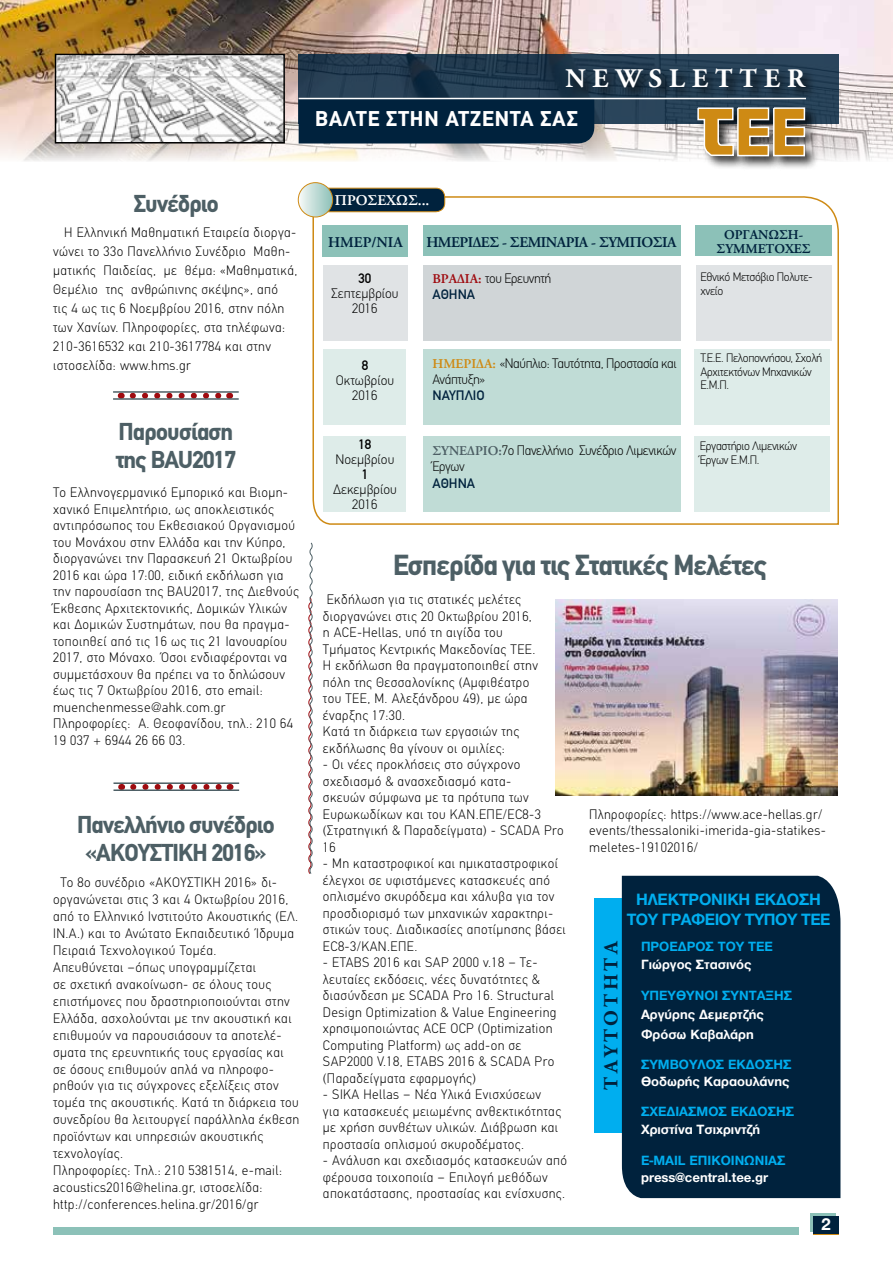
<style>
.page{position:relative;width:893px;height:1263px;background:#fff}
.page>*{position:absolute;margin:0;border:0;box-sizing:border-box;transform-origin:0 0}
.t1{font:700 28.5px "CF Din";letter-spacing:-.03em;color:#4d5f65}
.t2{font:700 27px "CF Garamond";letter-spacing:.26em;color:#fff}
.t3{font:700 24px/28.5px "CF Din";letter-spacing:-.03em;color:#4d5f65}
.t4{font:700 21px "CF Din";letter-spacing:.05em;color:#fff}
.t5{font:700 20.1px "CF Garamond";letter-spacing:.17em;color:#00223d}
.t6{font:700 18px "Helvetica Neue Greek";color:#fff}
.t7{font:700 16.95px/19.8px "Helvetica Neue Greek";letter-spacing:-.02em;color:#00aeef;text-align:center}
.t8{font:500 15px "CF Garamond";letter-spacing:-.03em;color:#00223d}
.t9{font:500 15px "CF Garamond";color:#fff}
.t10{font:700 13.95px/19.8px "Helvetica Neue Greek";color:#fff}
.t11{font:700 13.95px "Helvetica Neue Greek";color:#00aeef}
.t12{font:300 13.5px/16.5px "CF Din";letter-spacing:.03em;color:#000}
.t13{font:300 13.5px/16.5px "CF Din";letter-spacing:-.03em;color:#000}
.t14{font:300 13.5px/15px "CF Din";color:#000;text-align:center}
.t15{font:500 13.5px/13.5px "CF Garamond";color:#00223d;text-align:center}
.t16{font:13.5px "CF Din";color:#00223d}
.t17{font:13.5px "CF Din";color:#000}
.t18{font:300 12px/13.5px "CF Din";letter-spacing:-.03em;color:#000}
.s1{font-family:"CF Garamond";font-weight:500;color:#9f0b10}
.s2{font-weight:400;color:#00223d}
.s3{font-family:"CF Garamond";font-weight:500;color:#ce8a14}
.s4{font-family:"CF Garamond";font-weight:500;color:#4d5f65}
</style>
<div class="page">
<img style="left:0;top:0;width:893px;height:161px">
<div style="left:810px;top:1214px;width:26px;height:18px;background:#8cc1b8"></div>
<div style="left:813px;top:1216px;width:26px;height:18px;background:#00223d"></div>
<svg style="left:299px;top:54px;width:540px;height:69px;background:#233d52"></svg>
<div style="left:565px;top:67px;width:254px;height:35px;background:#000;opacity:.75"></div>
<div style="left:695px;top:105px;width:53px;height:65px;background:#000;opacity:.75"></div>
<div style="left:735px;top:105px;width:48px;height:65px;background:#000;opacity:.75"></div>
<div style="left:771px;top:105px;width:48px;height:65px;background:#000;opacity:.75"></div>
<svg style="left:696px;top:107px;width:110px;height:50px;background:#ba985c"></svg>
<img style="left:58px;top:57px;width:224px;height:84px">
<div style="left:55px;top:54px;width:230px;height:90px;border:2px solid #000"></div>
<div style="left:299px;top:99px;width:297px;height:45px;background:#00223d"></div>
<hr style="left:299px;top:98px;width:507px;height:1px;background:#fff">
<svg style="left:312px;top:193px;width:527px;height:332px"></svg>
<div style="left:305px;top:188px;width:140px;height:24px;background:#00223d;border-radius:9px"></div>
<div style="left:304px;top:188px;width:141px;height:24px;border:1px solid #ce8a14;border-radius:9px"></div>
<svg style="left:298px;top:183px;width:35px;height:34px"></svg>
<div style="left:298px;top:182px;width:35px;height:35px;border:1px solid #ce8a14;border-radius:50%"></div>
<div style="left:322px;top:225px;width:85px;height:32px;background:#8cc1b8"></div>
<div style="left:695px;top:225px;width:136px;height:31px;background:#8cc1b8"></div>
<div style="left:424px;top:225px;width:257px;height:31px;background:#8cc1b8"></div>
<div style="left:423px;top:265px;width:258px;height:76px;background:#d0d5d7"></div>
<div style="left:323px;top:265px;width:84px;height:76px;background:#e0e3e5"></div>
<div style="left:696px;top:265px;width:135px;height:76px;background:#e0e3e5"></div>
<div style="left:423px;top:349px;width:258px;height:76px;background:#c0dcd6"></div>
<div style="left:323px;top:349px;width:83px;height:76px;background:#deece9"></div>
<div style="left:694px;top:349px;width:135px;height:76px;background:#deece9"></div>
<div style="left:423px;top:437px;width:258px;height:75px;background:#c0dcd6"></div>
<div style="left:323px;top:437px;width:83px;height:75px;background:#deece9"></div>
<div style="left:694px;top:437px;width:135px;height:75px;background:#deece9"></div>
<div style="left:53px;top:1227px;width:746px;height:7px;background:#8cc1b8"></div>
<div style="left:594px;top:898px;width:37px;height:235px;background:#00aeef"></div>
<div style="left:622px;top:876px;width:218px;height:322px;background:#00223d"></div>
<svg style="left:133px;top:784px;width:89px;height:5px"></svg>
<hr style="left:113px;top:789px;width:126px;height:2px;background:#4d5f65">
<hr style="left:113px;top:782px;width:126px;height:2px;background:#4d5f65">
<svg style="left:133px;top:393px;width:89px;height:5px"></svg>
<hr style="left:113px;top:398px;width:126px;height:2px;background:#4d5f65">
<hr style="left:113px;top:391px;width:126px;height:2px;background:#4d5f65">
<svg style="left:308px;top:542px;width:5px;height:332px"></svg>
<img style="left:556px;top:599px;width:281px;height:196px">
<h2 class="t2" style="left:565px;top:65px;width:241px">NEWSLETTER</h2>
<h3 class="t4" style="left:315px;top:108px;width:264px">ΒΑΛΤΕ ΣΤΗΝ ΑΤΖΕΝΤΑ ΣΑΣ</h3>
<h3 class="t3" style="left:134px;top:190px;width:86px">Συνέδριο</h3>
<p class="t12" style="left:53px;top:223px;width:246px;line-height:19px;text-indent:11px">Η Ελληνική Μαθηματική Εταιρεία διοργα&shy;νώνει το 33ο Πανελλήνιο Συνέδριο Μαθη&shy;ματικής Παιδείας, με θέμα: «Μαθηματικά, Θεμέλιο της ανθρώπινης σκέψης», από<br>τις 4 ως τις 6 Νοεμβρίου 2016, στην πόλη των Χανίων. Πληροφορίες, στα τηλέφωνα:<br>210-3616532 και 210-3617784 και στην ιστοσελίδα: www.hms.gr</p>
<h3 class="t3" style="left:116px;top:417px;width:122px">Παρουσίαση της BAU2017</h3>
<p class="t12" style="left:53px;top:485px;width:247px">Το Ελληνογερμανικό Εμπορικό και Βιομη&shy;χανικό Επιμελητήριο, ως αποκλειστικός αντιπρόσωπος του Εκθεσιακού Οργανισμού του Μονάχου στην Ελλάδα και την Κύπρο, διοργανώνει την Παρασκευή 21 Οκτωβρίου 2016 και ώρα 17:00, ειδική εκδήλωση για την παρουσίαση της BAU2017, της Διεθνούς Έκθεσης Αρχιτεκτονικής, Δομικών Υλικών και Δομικών Συστημάτων, που θα πραγμα&shy;τοποιηθεί από τις 16 ως τις 21 Ιανουαρίου 2017, στο Μόναχο. Όσοι ενδιαφέρονται να συμμετάσχουν θα πρέπει να το δηλώσουν έως τις 7 Οκτωβρίου 2016, στο email: muenchenmesse@ahk.com.gr Πληροφορίες: Α. Θεοφανίδου, τηλ.: 210 64<br>19 037 + 6944 26 66 03.</p>
<h3 class="t3" style="left:77px;top:810px;width:199px;text-align:center">Πανελλήνιο συνέδριο «ΑΚΟΥΣΤΙΚΗ 2016»</h3>
<p class="t12" style="left:53px;top:874px;width:248px;line-height:17px;text-indent:7px">Το 8ο συνέδριο «ΑΚΟΥΣΤΙΚΗ 2016» δι&shy;οργανώνεται στις 3 και 4 Οκτωβρίου 2016, από το Ελληνικό Ινστιτούτο Ακουστικής (ΕΛ.<br>ΙΝ.Α.) και το Ανώτατο Εκπαιδευτικό Ίδρυμα Πειραιά Τεχνολογικού Τομέα.<br>Απευθύνεται –όπως υπογραμμίζεται<br>σε σχετική ανακοίνωση- σε όλους τους επιστήμονες που δραστηριοποιούνται στην Ελλάδα, ασχολούνται με την ακουστική και επιθυμούν να παρουσιάσουν τα αποτελέ&shy;σματα της ερευνητικής τους εργασίας και σε όσους επιθυμούν απλά να πληροφο&shy;ρηθούν για τις σύγχρονες εξελίξεις στον τομέα της ακουστικής. Κατά τη διάρκεια του συνεδρίου θα λειτουργεί παράλληλα έκθεση προϊόντων και υπηρεσιών ακουστικής τεχνολογίας.<br>Πληροφορίες: Τηλ.: 210 5381514, e-mail: acoustics2016@helina.gr, ιστοσελίδα: http://conferences.helina.gr/2016/gr</p>
<p class="t9" style="left:335px;top:192px;width:96px">ΠΡΟΣΕΧΩΣ...</p>
<p class="t8" style="left:328px;top:234px;width:76px">ΗΜΕΡ/ΝΙΑ</p>
<p class="t15" style="left:716px;top:229px;width:96px">ΟΡΓΑΝΩΣΗ-<br>ΣΥΜΜΕΤΟΧΕΣ</p>
<p class="t8" style="left:426px;top:234px;width:252px">ΗΜΕΡΙΔΕΣ - ΣΕΜΙΝΑΡΙΑ - ΣΥΜΠΟΣΙΑ</p>
<p class="t17" style="left:358px;top:271px;width:14px">30</p>
<p class="t14" style="left:331px;top:285px;width:69px">Σεπτεμβρίου<br>2016</p>
<p class="t13" style="left:432px;top:271px;width:120px"><span class="s1">ΒΡΑΔΙΑ:</span> του Ερευνητή<br><span class="s2">ΑΘΗΝΑ</span></p>
<p class="t18" style="left:700px;top:271px;width:114px">Εθνικό Μετσόβιο Πολυτε&shy;χνείο</p>
<p class="t17" style="left:362px;top:358px;width:8px">8</p>
<p class="t14" style="left:336px;top:372px;width:60px">Οκτωβρίου<br>2016</p>
<p class="t13" style="left:432px;top:355px;width:246px"><span class="s3">ΗΜΕΡΙΔΑ:</span> «Ναύπλιο: Ταυτότητα, Προστασία και<br>Ανάπτυξη»</p>
<p class="t16" style="left:432px;top:388px;width:54px">ΝΑΥΠΛΙΟ</p>
<p class="t18" style="left:700px;top:351px;width:123px">Τ.Ε.Ε. Πελοποννήσου, Σχολή<br>Αρχιτεκτόνων Μηχανικών<br>Ε.Μ.Π.</p>
<p class="t17" style="left:358px;top:437px;width:14px">18</p>
<p class="t14" style="left:335px;top:452px;width:60px">Νοεμβρίου</p>
<p class="t17" style="left:362px;top:467px;width:8px">1</p>
<p class="t14" style="left:333px;top:482px;width:65px">Δεκεμβρίου<br>2016</p>
<p class="t13" style="left:432px;top:442px;width:246px"><span class="s4">ΣΥΝΕΔΡΙΟ:</span>7ο Πανελλήνιο Συνέδριο Λιμενικών<br>Έργων</p>
<p class="t16" style="left:432px;top:475px;width:44px">ΑΘΗΝΑ</p>
<p class="t18" style="left:700px;top:440px;width:99px">Εργαστήριο Λιμενικών<br>Έργων Ε.Μ.Π.</p>
<h1 class="t1" style="left:393px;top:550px;width:376px">Εσπερίδα για τις Στατικές Μελέτες</h1>
<p class="t12" style="left:323px;top:591px;width:216px">Εκδήλωση για τις στατικές μελέτες διοργανώνει στις 20 Οκτωβρίου 2016, η ACE-Hellas, υπό τη αιγίδα του<br>Τμήματος Κεντρικής Μακεδονίας ΤΕΕ.<br>Η εκδήλωση θα πραγματοποιηθεί στην πόλη της Θεσσαλονίκης (Αμφιθέατρο του ΤΕΕ, Μ. Αλεξάνδρου 49), με ώρα έναρξης 17:30.<br>Κατά τη διάρκεια των εργασιών της εκδήλωσης θα γίνουν οι ομιλίες:</p>
<p class="t12" style="left:323px;top:756px;width:242px">- Οι νέες προκλήσεις στο σύγχρονο σχεδιασμό &amp; ανασχεδιασμό κατα-<br>σκευών σύμφωνα με τα πρότυπα των<br>Ευρωκωδίκων και του ΚΑΝ.ΕΠΕ/EC8-3 (Στρατηγική &amp; Παραδείγματα) - SCADA Pro<br>16</p>
<p class="t12" style="left:323px;top:855px;width:244px">- Μη καταστροφικοί και ημικαταστροφικοί έλεγχοι σε υφιστάμενες κατασκευές από οπλισμένο σκυρόδεμα και χάλυβα για τον προσδιορισμό των μηχανικών χαρακτηρι&shy;στικών τους. Διαδικασίες αποτίμησης βάσει EC8-3/KAN.ΕΠΕ.</p>
<p class="t12" style="left:323px;top:954px;width:235px">- ETABS 2016 και SAP 2000 v.18 – Τε&shy;λευταίες εκδόσεις, νέες δυνατότητες &amp; διασύνδεση με SCADA Pro 16. Structural Design Optimization &amp; Value Engineering χρησιμοποιώντας ACE OCP (Optimization Computing Platform) ως add-on σε SAP2000 V.18, ETABS 2016 &amp; SCADA Pro (Παραδείγματα εφαρμογής)</p>
<p class="t12" style="left:323px;top:1086px;width:240px">- SIKA Hellas – Νέα Υλικά Ενισχύσεων<br>για κατασκευές μειωμένης ανθεκτικότητας με χρήση συνθέτων υλικών. Διάβρωση και προστασία οπλισμού σκυροδέματος.</p>
<p class="t12" style="left:323px;top:1152px;width:246px">- Ανάλυση και σχεδιασμός κατασκευών από φέρουσα τοιχοποιία – Επιλογή μεθόδων αποκατάστασης, προστασίας και ενίσχυσης.</p>
<p class="t12" style="left:589px;top:806px;width:238px">Πληροφορίες: https://www.ace-hellas.gr/ events/thessaloniki-imerida-gia-statikes&shy;meletes-19102016/</p>
<p class="t7" style="left:627px;top:890px;width:205px">ΗΛΕΚΤΡΟΝΙΚΗ ΕΚΔΟΣΗ<br>ΤΟΥ ΓΡΑΦΕΙΟΥ ΤΥΠΟΥ ΤΕΕ</p>
<h3 class="t5" style="left:601px;top:1090px;width:151px;rotate:-90deg">ΤΑΥΤΟΤΗΤΑ</h3>
<p class="t11" style="left:641px;top:939px;width:134px">ΠΡΟΕΔΡΟΣ ΤΟΥ ΤΕΕ</p>
<p class="t10" style="left:641px;top:955px;width:112px">Γιώργος Στασινός</p>
<p class="t11" style="left:641px;top:988px;width:153px">ΥΠΕΥΘΥΝΟΙ ΣΥΝΤΑΞΗΣ</p>
<p class="t10" style="left:641px;top:1005px;width:124px">Αργύρης Δεμερτζής<br>Φρόσω Καβαλάρη</p>
<p class="t11" style="left:641px;top:1057px;width:98px">Σύμβουλος έκδοσης</p>
<p class="t10" style="left:641px;top:1071px;width:150px">Θοδωρής Καραουλάνης</p>
<p class="t11" style="left:641px;top:1104px;width:155px">ΣΧΕΔΙΑΣΜΟΣ ΕΚΔΟΣΗΣ</p>
<p class="t10" style="left:641px;top:1120px;width:121px">Χριστίνα Τσιχριντζή</p>
<p class="t11" style="left:641px;top:1153px;width:146px">E-MAIL ΕΠΙΚΟΙΝΩΝΙΑΣ</p>
<p class="t10" style="left:641px;top:1167px;width:129px">press@central.tee.gr</p>
<h3 class="t6" style="left:821px;top:1215px;width:11px">2</h3>
</div>
